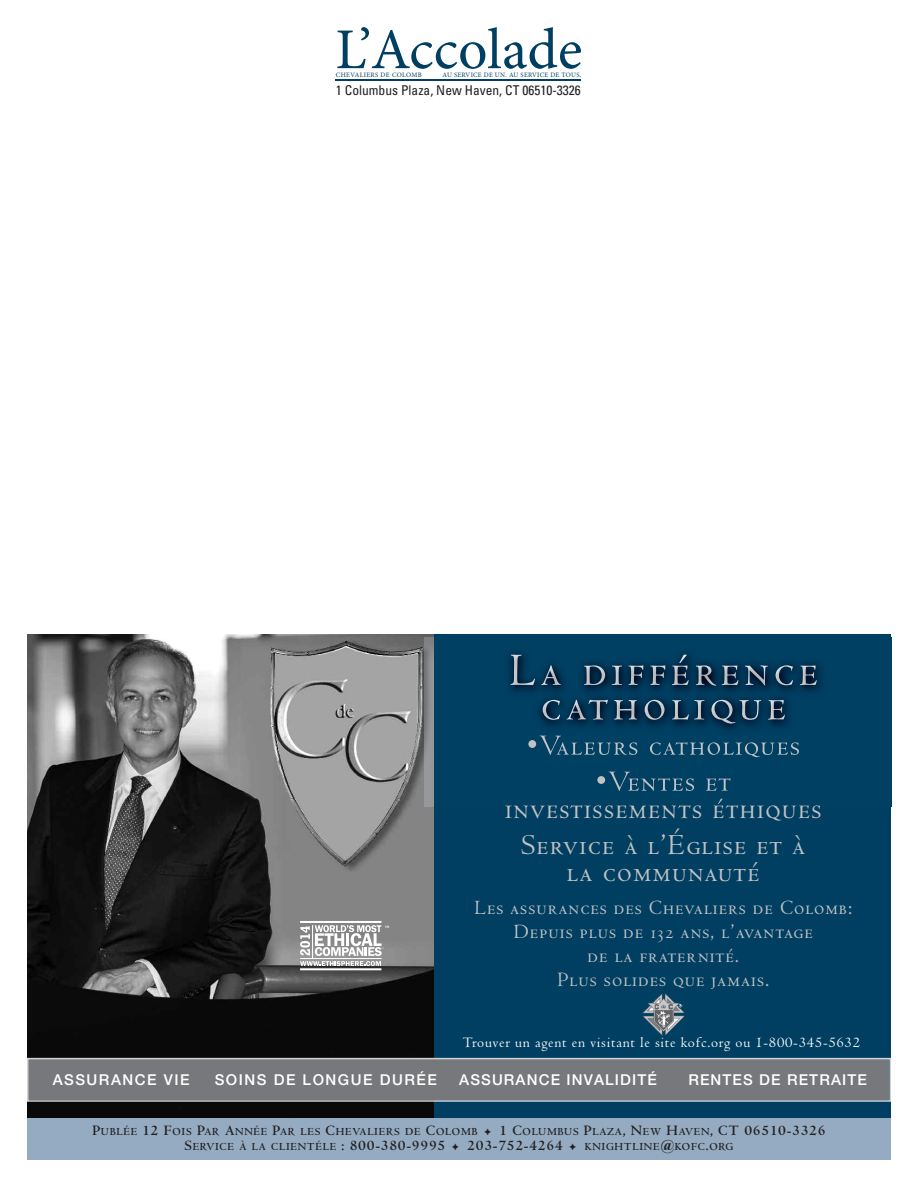
<style>
.page{position:relative;width:918px;height:1188px;background:#fff}
.page>*{position:absolute;margin:0;border:0;box-sizing:border-box;transform-origin:0 0}
.t1{font:30px/36px "Centaur MT SC";letter-spacing:.05em;color:#c1c2c4;text-align:center}
.t2{font:21px/24px "Centaur MT SC";letter-spacing:.05em;color:#c1c2c4;text-align:center}
.t3{font:15px "Centaur MT Std";letter-spacing:.05em;color:#fff}
.t4{font:700 15px "Centaur MT Std";letter-spacing:.05em;color:#231f20}
.t5{font:500 15px "Helvetica Neue CELT";letter-spacing:.075em;color:#fff}
.t6{font:500 15px "Helvetica Neue CELT";letter-spacing:.1em;color:#fff}
.t7{font:condensed 13.5px "Univers";color:#231f20}
.t8{font:700 11.25px "Centaur MT Std";letter-spacing:.065em;color:#231f20}
.t9{font:6.75px "Minion Pro";letter-spacing:.04em;color:#003f61}
.s1{font-size:15px}
.s2{font-family:"Adobe Garamond Pro";font-weight:600;font-size:14.55px}
.s3{font-size:11.25px}
</style>
<div class="page">
<img style="left:27px;top:634px;width:408px;height:485px">
<div style="left:435px;top:634px;width:456px;height:485px;background:#003f61"></div>
<div style="left:28px;top:1059px;width:862px;height:41px;background:#76787b"></div>
<div style="left:27px;top:1058px;width:864px;height:44px;border:2px solid #d1d2d4"></div>
<hr style="left:300px;top:921px;width:81px;height:2px;background:#fff">
<hr style="left:300px;top:968px;width:81px;height:2px;background:#fff">
<svg style="left:300px;top:925px;width:89px;height:41px"></svg>
<img style="left:642px;top:994px;width:42px;height:42px">
<img style="left:425px;top:637px;width:467px;height:170px">
<img style="left:511px;top:655px;width:176px;height:30px">
<img style="left:543px;top:700px;width:161px;height:20px">
<img style="left:528px;top:736px;width:108px;height:19px">
<img style="left:597px;top:772px;width:96px;height:19px">
<img style="left:505px;top:805px;width:82px;height:2px">
<div style="left:27px;top:1119px;width:864px;height:41px;background:#94abc2"></div>
<svg style="left:337px;top:27px;width:244px;height:42px"></svg>
<hr style="left:336px;top:80px;width:245px;height:1px;background:#003f61">
<p class="t9" style="left:336px;top:73px;width:88px">CHEVALIERS DE COLOMB</p>
<p class="t9" style="left:442px;top:72px;width:140px">AU SERVICE DE UN. AU SERVICE DE TOUS.</p>
<p class="t7" style="left:336px;top:85px;width:247px">1 Columbus Plaza, New Haven, CT 06510-3326</p>
<h1 class="t1" style="left:505px;top:794px;width:318px">investissements éthiques<br>Service à l’Église et à</h1>
<h1 class="t1" style="left:567px;top:857px;width:194px">la communauté</h1>
<p class="t2" style="left:474px;top:897px;width:379px">Les assurances des Chevaliers de Colomb:<br>Depuis plus de 132 ans, l’avantage<br>de la fraternité.<br>Plus solides que jamais.</p>
<p class="t3" style="left:463px;top:1037px;width:399px">Trouver un agent en visitant le site kofc.org ou 1-800-345-5632</p>
<p class="t6" style="left:53px;top:1075px;width:138px">ASSURANCE VIE</p>
<p class="t6" style="left:215px;top:1075px;width:224px">SOINS DE LONGUE DURÉE</p>
<p class="t5" style="left:459px;top:1075px;width:199px">ASSURANCE INVALIDITÉ</p>
<p class="t5" style="left:688px;top:1075px;width:180px">RENTES DE RETRAITE</p>
<p class="t8" style="left:92px;top:1127px;width:387px"><span class="s1">P</span>UBLÉE <span class="s2">1</span><span class="s1">2 F</span>OIS <span class="s1">P</span>AR <span class="s1">A</span>NNÉE <span class="s1">P</span>AR LES <span class="s1">C</span>HEVALIERS DE <span class="s1">C</span>OLOMB</p>
<p class="t4" style="left:500px;top:1125px;width:328px"><span class="s2">1</span> C<span class="s3">OLUMBUS</span> P<span class="s3">LAZA</span>, N<span class="s3">EW</span> H<span class="s3">AVEN</span>, CT 065<span class="s2">1</span>0-3326</p>
<p class="t8" style="left:185px;top:1142px;width:262px"><span class="s1">S</span>ERVICE À LA CLIENTÉLE <span class="s1">: 800-380-9995</span></p>
<p class="t4" style="left:467px;top:1140px;width:97px">203-752-4264</p>
<p class="t8" style="left:585px;top:1142px;width:150px">KNIGHTLINE<span class="s1">@</span>KOFC<span class="s1">.</span>ORG</p>
</div>
